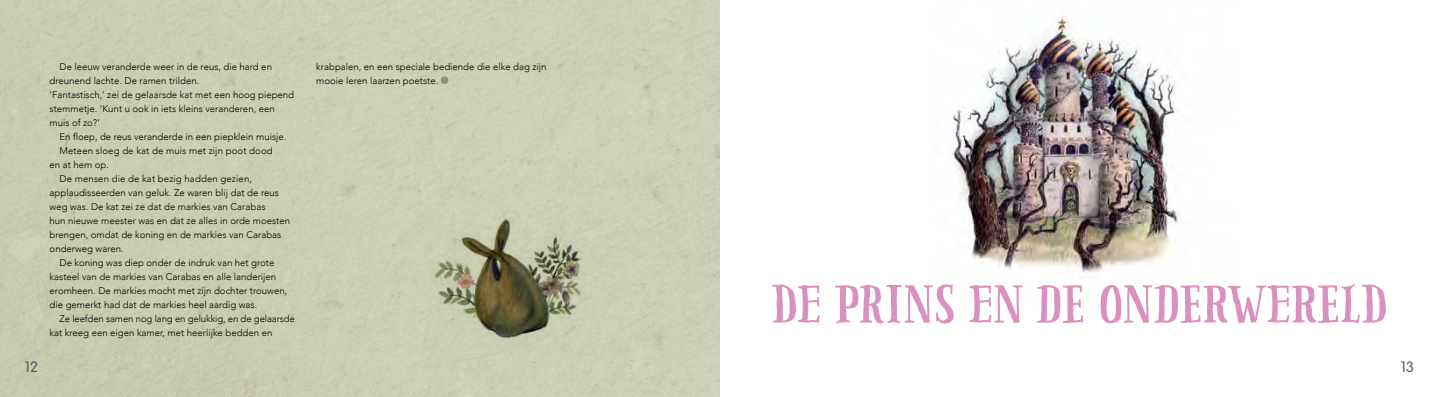
<style>
.page{position:relative;width:1439px;height:397px;background:#fff}
.page>*{position:absolute;margin:0;border:0;box-sizing:border-box;transform-origin:0 0}
.t1{font:51.62px "Pinto NO 03";letter-spacing:-.02em;color:#da91be}
.t2{font:300 14.88px "VAG Rounded Std";color:#535a67}
.t3{font:300 9.62px/14px "Avenir";color:#000}
</style>
<div class="page">
<img style="left:950px;top:12px;width:230px;height:262px">
<div style="left:0;top:0;width:719px;height:397px;background:#caceb4"></div>
<div style="left:441px;top:76px;width:7px;height:8px;background:#958e78;border-radius:50%"></div>
<img style="left:410px;top:180px;width:216px;height:201px">
<p class="t3" style="left:50px;top:60px;width:246px;text-indent:10px">De leeuw veranderde weer in de reus, die hard en dreunend lachte. De ramen trilden.<br>‘Fantastisch,’ zei de gelaarsde kat met een hoog piepend stemmetje. ‘Kunt u ook in iets kleins veranderen, een muis of zo?’</p>
<p class="t3" style="left:60px;top:130px;width:228px">En floep, de reus veranderde in een piepklein muisje.</p>
<p class="t3" style="left:60px;top:144px;width:215px">Meteen sloeg de kat de muis met zijn poot dood</p>
<p class="t3" style="left:50px;top:158px;width:61px">en at hem op.</p>
<p class="t3" style="left:60px;top:172px;width:194px">De mensen die de kat bezig hadden gezien,</p>
<p class="t3" style="left:50px;top:186px;width:231px">applaudisseerden van geluk. Ze waren blij dat de reus</p>
<p class="t3" style="left:50px;top:200px;width:217px">weg was. De kat zei ze dat de markies van Carabas</p>
<p class="t3" style="left:50px;top:214px;width:242px">hun nieuwe meester was en dat ze alles in orde moesten</p>
<p class="t3" style="left:50px;top:228px;width:233px">brengen, omdat de koning en de markies van Carabas</p>
<p class="t3" style="left:50px;top:242px;width:76px">onderweg waren.</p>
<p class="t3" style="left:60px;top:256px;width:216px">De koning was diep onder de indruk van het grote</p>
<p class="t3" style="left:50px;top:270px;width:228px">kasteel van de markies van Carabas en alle landerijen</p>
<p class="t3" style="left:50px;top:284px;width:239px">eromheen. De markies mocht met zijn dochter trouwen,</p>
<p class="t3" style="left:50px;top:298px;width:209px">die gemerkt had dat de markies heel aardig was.</p>
<p class="t3" style="left:60px;top:312px;width:237px">Ze leefden samen nog lang en gelukkig, en de gelaarsde</p>
<p class="t3" style="left:50px;top:326px;width:224px">kat kreeg een eigen kamer, met heerlijke bedden en</p>
<p class="t3" style="left:316px;top:60px;width:232px">krabpalen, en een speciale bediende die elke dag zijn mooie leren laarzen poetste.</p>
<h1 class="t1" style="left:770px;top:272px;width:619px">DE PRINS EN DE ONDERWERELD</h1>
<h2 class="t2" style="left:25px;top:359px;width:15px">12</h2>
<h2 class="t2" style="left:1401px;top:359px;width:15px">13</h2>
</div>
